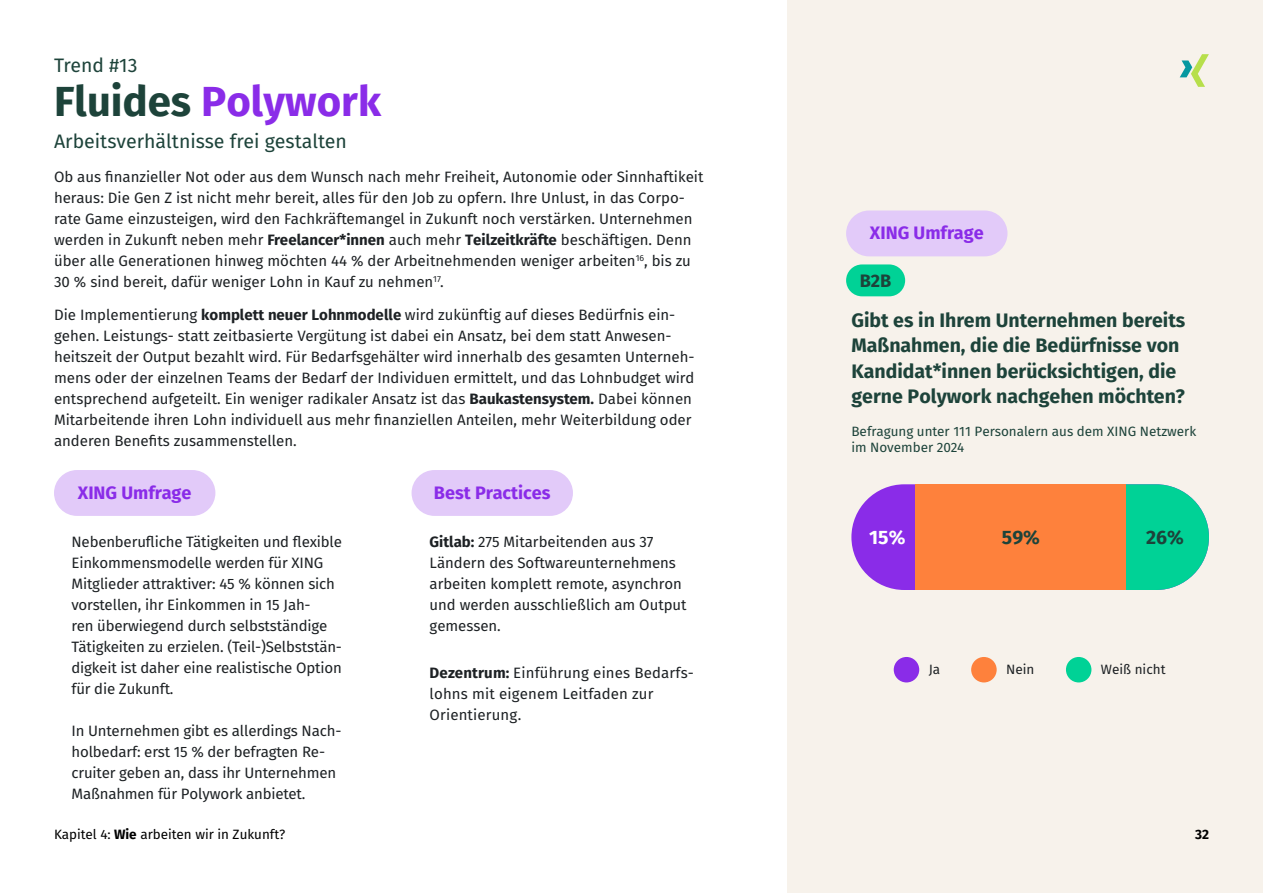
<style>
.page{position:relative;width:1263px;height:893px;background:#fff}
.page>*{position:absolute;margin:0;border:0;box-sizing:border-box;transform-origin:0 0}
.t1{font:42px "XING Sans Bold";color:#8a2ce8}
.t2{font:19.5px/25.5px "XING Sans Bold";color:#1d433a}
.t3{font:19.5px "XING Sans Regular";color:#1d433a}
.t4{font:19.35px "XING Sans Bold";color:#1d433a}
.t5{font:19.35px "XING Sans Bold";color:#fff}
.t6{font:18px "XING Sans Bold";color:#8a2ce8}
.t7{font:18px "XING Sans Bold";color:#1d433a}
.t8{font:15px/21px "XING Sans Regular";color:#1d2124}
.t9{font:13.5px/16.2px "XING Sans Regular";color:#1d433a}
.t10{font:13.5px "XING Sans Regular";color:#000}
.t11{font:13.5px "XING Sans Regular";color:#1d2124}
.t12{font:13.5px "XING Sans Bold";color:#000}
.s1{color:#1d433a}
.s2{font-family:"XING Sans Bold"}
</style>
<div class="page">
<div style="left:787px;top:0;width:476px;height:893px;background:#f7f2eb"></div>
<svg style="left:1180px;top:54px;width:29px;height:33px"></svg>
<div style="left:412px;top:470px;width:161px;height:46px;background:#e2caf9;border-radius:23px"></div>
<div style="left:54px;top:470px;width:161px;height:46px;background:#e2caf9;border-radius:23px"></div>
<div style="left:851px;top:484px;width:358px;height:106px;background:#8a2ce8;border-radius:53px"></div>
<div style="left:1066px;top:484px;width:143px;height:106px;background:#00d296;border-radius:53px"></div>
<div style="left:915px;top:484px;width:211px;height:106px;background:#fe813c"></div>
<div style="left:846px;top:264px;width:59px;height:32px;background:#00d296;border-radius:16px"></div>
<div style="left:1066px;top:657px;width:25px;height:25px;background:#00d296;border-radius:50%"></div>
<div style="left:971px;top:657px;width:26px;height:25px;background:#fe813c;border-radius:50%"></div>
<div style="left:894px;top:657px;width:25px;height:25px;background:#8a2ce8;border-radius:50%"></div>
<div style="left:846px;top:211px;width:161px;height:45px;background:#e2caf9;border-radius:23px"></div>
<p class="t3" style="left:54px;top:53px;width:85px">Trend #13</p>
<p class="t1" style="left:54px;top:74px;width:329px"><span class="s1">Fluides</span> Polywork</p>
<p class="t3" style="left:54px;top:129px;width:294px">Arbeitsverhältnisse frei gestalten</p>
<p class="t8" style="left:54px;top:166px;width:651px">Ob aus finanzieller Not oder aus dem Wunsch nach mehr Freiheit, Autonomie oder Sinnhaftikeit heraus: Die Gen Z ist nicht mehr bereit, alles für den Job zu opfern. Ihre Unlust, in das Corpo&shy;rate Game einzusteigen, wird den Fachkräftemangel in Zukunft noch verstärken. Unternehmen werden in Zukunft neben mehr <span class="s2">Freelancer*innen</span> auch mehr <span class="s2">Teilzeitkräfte</span> beschäftigen. Denn über alle Generationen hinweg möchten 44 % der Arbeitnehmenden weniger arbeiten<sup>16</sup>, bis zu 30 % sind bereit, dafür weniger Lohn in Kauf zu nehmen<sup>17</sup>.</p>
<p class="t8" style="left:54px;top:304px;width:642px">Die Implementierung <span class="s2">komplett neuer Lohnmodelle</span> wird zukünftig auf dieses Bedürfnis ein&shy;gehen. Leistungs- statt zeitbasierte Vergütung ist dabei ein Ansatz, bei dem statt Anwesen&shy;heitszeit der Output bezahlt wird. Für Bedarfsgehälter wird innerhalb des gesamten Unterneh&shy;mens oder der einzelnen Teams der Bedarf der Individuen ermittelt, und das Lohnbudget wird entsprechend aufgeteilt. Ein weniger radikaler Ansatz ist das <span class="s2">Baukastensystem.</span> Dabei können Mitarbeitende ihren Lohn individuell aus mehr finanziellen Anteilen, mehr Weiterbildung oder anderen Benefits zusammenstellen.</p>
<p class="t6" style="left:78px;top:481px;width:115px">XING Umfrage</p>
<p class="t6" style="left:434px;top:481px;width:118px">Best Practices</p>
<p class="t8" style="left:71px;top:531px;width:272px">Nebenberufliche Tätigkeiten und flexible Einkommensmodelle werden für XING Mitglieder attraktiver: 45 % können sich vorstellen, ihr Einkommen in 15 Jah-<br>ren überwiegend durch selbstständige Tätigkeiten zu erzielen. (Teil-)Selbststän&shy;digkeit ist daher eine realistische Option für die Zukunft.</p>
<p class="t8" style="left:71px;top:720px;width:271px">In Unternehmen gibt es allerdings Nach&shy;holbedarf: erst 15 % der befragten Re&shy;cruiter geben an, dass ihr Unternehmen Maßnahmen für Polywork anbietet.</p>
<p class="t10" style="left:54px;top:826px;width:233px">Kapitel 4: <span class="s2">Wie</span> arbeiten wir in Zukunft?</p>
<p class="t8" style="left:430px;top:531px;width:259px"><span class="s2">Gitlab:</span> 275 Mitarbeitenden aus 37<br>Ländern des Softwareunternehmens arbeiten komplett remote, asynchron und werden ausschließlich am Output gemessen.</p>
<p class="t8" style="left:430px;top:662px;width:266px"><span class="s2">Dezentrum:</span> Einführung eines Bedarfs&shy;lohns mit eigenem Leitfaden zur</p>
<p class="t8" style="left:430px;top:704px;width:93px">Orientierung.</p>
<p class="t6" style="left:870px;top:221px;width:115px">XING Umfrage</p>
<p class="t7" style="left:860px;top:269px;width:33px">B2B</p>
<p class="t2" style="left:851px;top:307px;width:335px">Gibt es in Ihrem Unternehmen bereits Maßnahmen, die die Bedürfnisse von Kandidat*innen berücksichtigen, die gerne Polywork nachgehen möchten?</p>
<p class="t9" style="left:851px;top:423px;width:346px">Befragung unter 111 Personalern aus dem XING Netzwerk im November 2024</p>
<p class="t5" style="left:869px;top:525px;width:38px">15%</p>
<p class="t4" style="left:1002px;top:525px;width:40px">59%</p>
<p class="t4" style="left:1146px;top:525px;width:39px">26%</p>
<p class="t11" style="left:929px;top:661px;width:13px">Ja</p>
<p class="t11" style="left:1006px;top:661px;width:30px">Nein</p>
<p class="t11" style="left:1101px;top:661px;width:66px">Weiß nicht</p>
<p class="t12" style="left:1195px;top:826px;width:15px">32</p>
</div>
